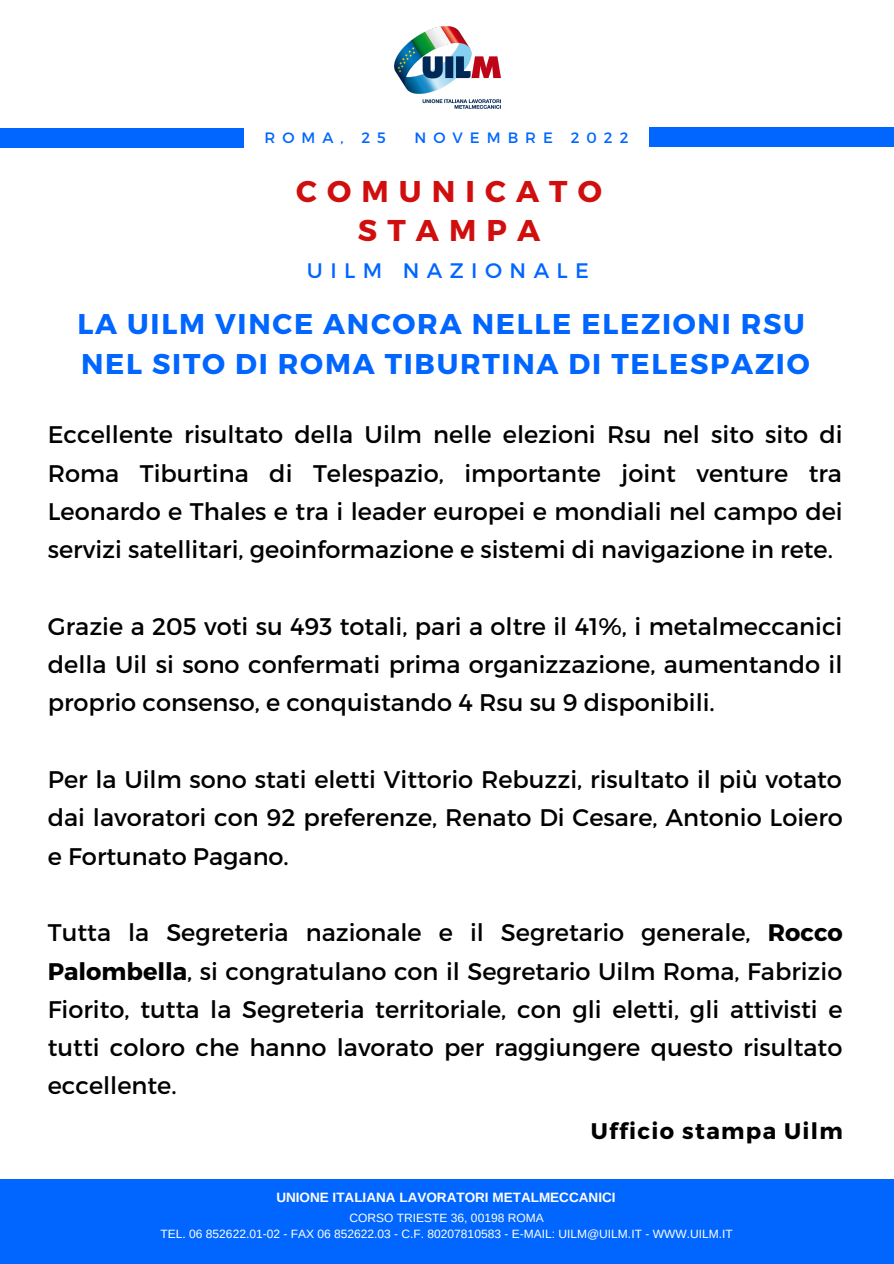
<style>
.page{position:relative;width:894px;height:1264px;background:#fff}
.page>*{position:absolute;margin:0;border:0;box-sizing:border-box;transform-origin:0 0}
.t1{font:700 30px/38.2px "Montserrat";letter-spacing:.335em;color:#d10e0e;text-align:center}
.t2{font:700 28.5px/39.5px "Montserrat";letter-spacing:.06em;color:#06f}
.t3{font:24px/38.2px "Montserrat";color:#000;text-align:justify}
.t4{font:700 22.5px "Montserrat";letter-spacing:.06em;color:#000}
.t5{font:21px "Montserrat";letter-spacing:.355em;color:#06f}
.t6{font:15px "Montserrat";letter-spacing:.465em;color:#06f}
.t7{font:700 13.5px "Arimo";color:#fff}
.t8{font:12px/15.8px "Arimo";color:#fff;text-align:center}
.s1{font-weight:700}
</style>
<div class="page">
<div style="left:0;top:128px;width:243px;height:19px;background:#06f"></div>
<div style="left:649px;top:128px;width:244px;height:19px;background:#06f"></div>
<img style="left:394px;top:27px;width:106px;height:82px">
<div style="left:0;top:1179px;width:893px;height:84px;background:#06f"></div>
<p class="t6" style="left:264px;top:128px;width:123px">ROMA, 25</p>
<p class="t6" style="left:414px;top:128px;width:215px">NOVEMBRE 2022</p>
<p class="t1" style="left:296px;top:171px;width:307px">COMUNICATO<br>STAMPA</p>
<p class="t5" style="left:307px;top:257px;width:283px">UILM NAZIONALE</p>
<p class="t2" style="left:77px;top:303px;width:733px">LA UILM VINCE ANCORA NELLE ELEZIONI RSU<br>NEL SITO DI ROMA TIBURTINA DI TELESPAZIO</p>
<p class="t3" style="left:48px;top:414px;width:796px">Eccellente risultato della Uilm nelle elezioni Rsu nel sito sito di Roma Tiburtina di Telespazio, importante joint venture tra Leonardo e Thales e tra i leader europei e mondiali nel campo dei servizi satellitari, geoinformazione e sistemi di navigazione in rete.</p>
<p class="t3" style="left:48px;top:606px;width:795px">Grazie a 205 voti su 493 totali, pari a oltre il 41%, i metalmeccanici della Uil si sono confermati prima organizzazione, aumentando il proprio consenso, e conquistando 4 Rsu su 9 disponibili.</p>
<p class="t3" style="left:48px;top:759px;width:796px">Per la Uilm sono stati eletti Vittorio Rebuzzi, risultato il più votato dai lavoratori con 92 preferenze, Renato Di Cesare, Antonio Loiero e Fortunato Pagano.</p>
<p class="t3" style="left:48px;top:912px;width:796px">Tutta la Segreteria nazionale e il Segretario generale, <span class="s1">Rocco Palombella</span>, si congratulano con il Segretario Uilm Roma, Fabrizio Fiorito, tutta la Segreteria territoriale, con gli eletti, gli attivisti e tutti coloro che hanno lavorato per raggiungere questo risultato eccellente.</p>
<p class="t4" style="left:590px;top:1116px;width:254px">Ufficio stampa Uilm</p>
<p class="t7" style="left:276px;top:1189px;width:340px">UNIONE ITALIANA LAVORATORI METALMECCANICI</p>
<p class="t8" style="left:160px;top:1209px;width:573px">CORSO TRIESTE 36, 00198 ROMA<br>TEL. 06 852622.01-02 - FAX 06 852622.03 - C.F. 80207810583 - E-MAIL: UILM@UILM.IT - WWW.UILM.IT</p>
</div>
